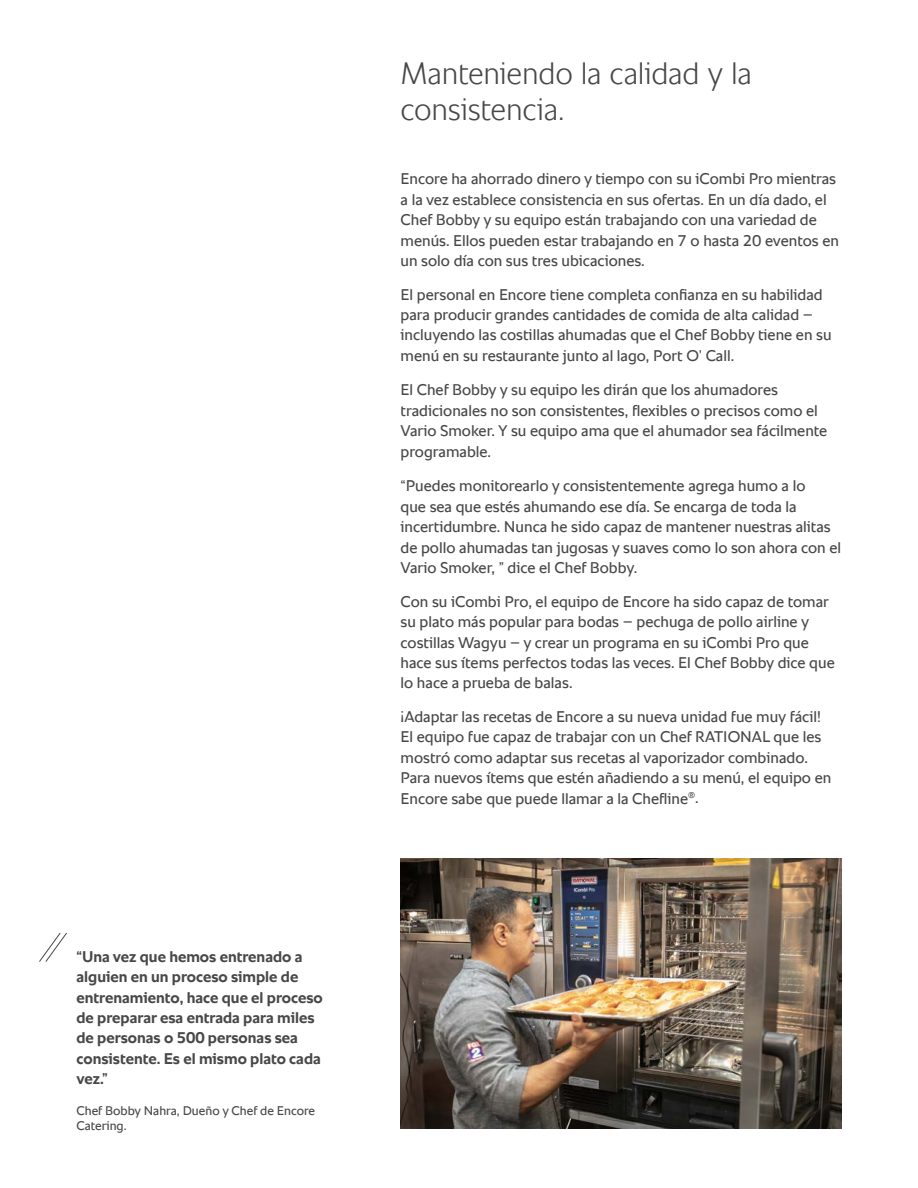
<style>
.page{position:relative;width:918px;height:1188px;background:#fff}
.page>*{position:absolute;margin:0;border:0;box-sizing:border-box;transform-origin:0 0}
.t1{font:300 31.5px/36px "RATIONAL Sans TT";letter-spacing:-.01em;color:#484847}
.t2{font:15.75px/20.4px "RATIONAL Sans TT";color:#484847}
.t3{font:700 15.75px/20.4px "RATIONAL Sans TT";color:#484847}
.t4{font:12.75px/15.3px "RATIONAL Sans TT";color:#484847}
</style>
<div class="page">
<img style="left:401px;top:859px;width:440px;height:269px">
<svg style="left:39px;top:932px;width:28px;height:30px"></svg>
<p class="t3" style="left:77px;top:946px;width:248px">“Una vez que hemos entrenado a alguien en un proceso simple de entrenamiento, hace que el proceso de preparar esa entrada para miles de personas o 500 personas sea consistente. Es el mismo plato cada vez.”</p>
<p class="t4" style="left:77px;top:1103px;width:240px">Chef Bobby Nahra, Dueño y Chef de Encore<br>Catering.</p>
<h1 class="t1" style="left:401px;top:55px;width:353px">Manteniendo la calidad y la consistencia.</h1>
<p class="t2" style="left:401px;top:169px;width:440px">Encore ha ahorrado dinero y tiempo con su iCombi Pro mientras a la vez establece consistencia en sus ofertas. En un día dado, el Chef Bobby y su equipo están trabajando con una variedad de menús. Ellos pueden estar trabajando en 7 o hasta 20 eventos en un solo día con sus tres ubicaciones.</p>
<p class="t2" style="left:401px;top:284px;width:433px">El personal en Encore tiene completa confianza en su habilidad para producir grandes cantidades de comida de alta calidad – incluyendo las costillas ahumadas que el Chef Bobby tiene en su menú en su restaurante junto al lago, Port O’ Call.</p>
<p class="t2" style="left:401px;top:380px;width:428px">El Chef Bobby y su equipo les dirán que los ahumadores tradicionales no son consistentes, flexibles o precisos como el Vario Smoker. Y su equipo ama que el ahumador sea fácilmente programable.</p>
<p class="t2" style="left:401px;top:476px;width:442px">“Puedes monitorearlo y consistentemente agrega humo a lo<br>que sea que estés ahumando ese día. Se encarga de toda la incertidumbre. Nunca he sido capaz de mantener nuestras alitas de pollo ahumadas tan jugosas y suaves como lo son ahora con el Vario Smoker, ” dice el Chef Bobby.</p>
<p class="t2" style="left:401px;top:591px;width:436px">Con su iCombi Pro, el equipo de Encore ha sido capaz de tomar su plato más popular para bodas – pechuga de pollo airline y costillas Wagyu – y crear un programa en su iCombi Pro que hace sus ítems perfectos todas las veces. El Chef Bobby dice que lo hace a prueba de balas.</p>
<p class="t2" style="left:401px;top:706px;width:432px">¡Adaptar las recetas de Encore a su nueva unidad fue muy fácil!<br>El equipo fue capaz de trabajar con un Chef RATIONAL que les mostró como adaptar sus recetas al vaporizador combinado.<br>Para nuevos ítems que estén añadiendo a su menú, el equipo en Encore sabe que puede llamar a la Chefline<sup>®</sup>.</p>
</div>
